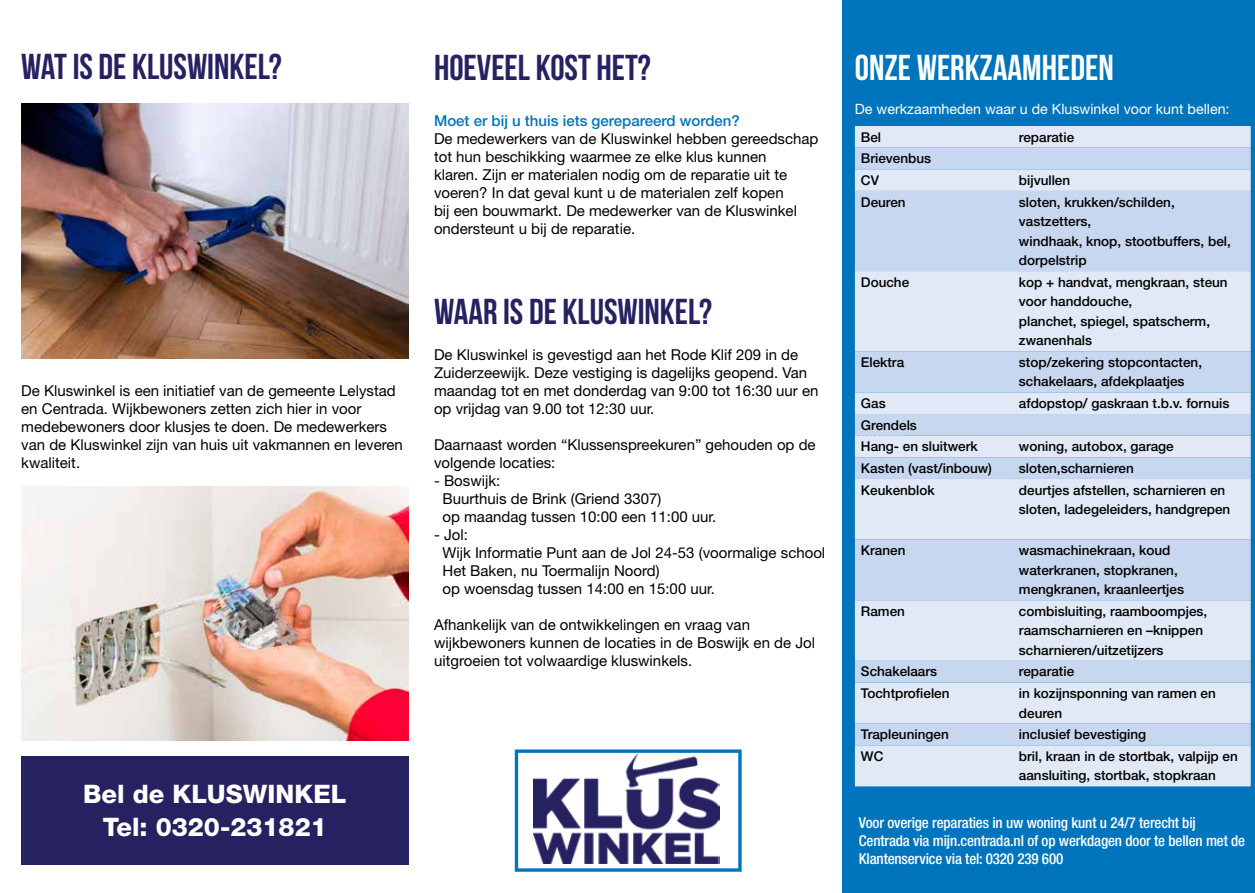
<style>
.page{position:relative;width:1255px;height:893px;background:#fff}
.page>*{position:absolute;margin:0;border:0;box-sizing:border-box;transform-origin:0 0}
.t1{font:36px "Bebas Neue";color:#262262}
.t2{font:36px/39px "Bebas Neue";color:#fff;text-align:center}
.t3{font:800 25.5px/33px "Helvetica Neue LT Std";color:#fff;text-align:center}
.t4{font:15px/18px "Helvetica Neue LT Std";color:#000}
.t5{font:500 condensed 15px/18px "Helvetica Neue LT Std";letter-spacing:-.01em;color:#fff}
.t6{font:500 15px "Helvetica Neue LT Std";color:#0075be}
.t7{font:15px "Arial";color:#fff}
.t8{font:14.25px "Helvetica Neue LT Std";color:#fff}
.t9{font:500 13.5px/19.5px "Helvetica Neue LT Std";color:#000}
</style>
<div class="page">
<div style="left:842px;top:0;width:412px;height:893px;background:#0075be"></div>
<div style="left:854px;top:126px;width:396px;height:660px;background:#e1e9f6"></div>
<svg style="left:854px;top:148px;width:396px;height:597px;background:#d2dff2"></svg>
<div style="left:21px;top:756px;width:387px;height:109px;background:#262262"></div>
<img style="left:21px;top:104px;width:387px;height:254px">
<img style="left:21px;top:486px;width:387px;height:255px">
<img style="left:534px;top:753px;width:185px;height:110px">
<div style="left:515px;top:749px;width:226px;height:123px;border:3px solid #0075be"></div>
<h1 class="t1" style="left:21px;top:47px;width:262px">WAT IS DE KLUSWINKEL?</h1>
<h1 class="t1" style="left:434px;top:47px;width:218px">HOEVEEL KOST HET?</h1>
<h1 class="t2" style="left:854px;top:47px;width:260px">ONZE WERKZAAMHEDEN</h1>
<p class="t4" style="left:21px;top:381px;width:383px">De Kluswinkel is een initiatief van de gemeente Lelystad en Centrada. Wijkbewoners zetten zich hier in voor medebewoners door klusjes te doen. De medewerkers van de Kluswinkel zijn van huis uit vakmannen en leveren kwaliteit.</p>
<h1 class="t2" style="left:112px;top:766px;width:198px">CALL NOW<br>+22 244322 3344</h1>
<h2 class="t3" style="left:83px;top:777px;width:265px">Bel de KLUSWINKEL<br>Tel: 0320-231821</h2>
<p class="t6" style="left:434px;top:112px;width:307px">Moet er bij u thuis iets gerepareerd worden?</p>
<p class="t4" style="left:434px;top:129px;width:386px">De medewerkers van de Kluswinkel hebben gereedschap tot hun beschikking waarmee ze elke klus kunnen<br>klaren. Zijn er materialen nodig om de reparatie uit te voeren? In dat geval kunt u de materialen zelf kopen<br>bij een bouwmarkt. De medewerker van de Kluswinkel ondersteunt u bij de reparatie.</p>
<h1 class="t1" style="left:434px;top:292px;width:280px">WAAR IS DE KLUSWINKEL?</h1>
<p class="t4" style="left:434px;top:345px;width:386px">De Kluswinkel is gevestigd aan het Rode Klif 209 in de Zuiderzeewijk. Deze vestiging is dagelijks geopend. Van maandag tot en met donderdag van 9:00 tot 16:30 uur en op vrijdag van 9.00 tot 12:30 uur.</p>
<p class="t4" style="left:434px;top:435px;width:383px">Daarnaast worden “Klussenspreekuren” gehouden op de volgende locaties:</p>
<p class="t4" style="left:442px;top:471px;width:275px;text-indent:-9px">- Boswijk:<br>Buurthuis de Brink (Griend 3307)<br>op maandag tussen 10:00 een 11:00 uur.</p>
<p class="t4" style="left:442px;top:525px;width:384px;text-indent:-9px">- Jol:<br>Wijk Informatie Punt aan de Jol 24-53 (voormalige school Het Baken, nu Toermalijn Noord)<br>op woensdag tussen 14:00 en 15:00 uur.</p>
<p class="t4" style="left:434px;top:615px;width:382px">Afhankelijk van de ontwikkelingen en vraag van wijkbewoners kunnen de locaties in de Boswijk en de Jol uitgroeien tot volwaardige kluswinkels.</p>
<p class="t8" style="left:854px;top:100px;width:376px">De werkzaamheden waar u de Kluswinkel voor kunt bellen:</p>
<p class="t9" style="left:860px;top:127px;width:22px">Bel</p>
<p class="t9" style="left:1018px;top:127px;width:57px">reparatie</p>
<p class="t9" style="left:860px;top:148px;width:72px;line-height:21.6px">Brievenbus<br>CV</p>
<p class="t9" style="left:1018px;top:170px;width:53px">bijvullen</p>
<p class="t9" style="left:860px;top:192px;width:46px">Deuren</p>
<p class="t9" style="left:1018px;top:192px;width:213px">sloten, krukken/schilden, vastzetters,<br>windhaak, knop, stootbuffers, bel, dorpelstrip</p>
<p class="t9" style="left:860px;top:272px;width:50px">Douche</p>
<p class="t9" style="left:1018px;top:272px;width:210px">kop + handvat, mengkraan, steun voor handdouche,<br>planchet, spiegel, spatscherm, zwanenhals</p>
<p class="t9" style="left:860px;top:352px;width:45px">Elektra</p>
<p class="t9" style="left:1018px;top:352px;width:185px">stop/zekering stopcontacten, schakelaars, afdekplaatjes</p>
<p class="t9" style="left:860px;top:393px;width:26px">Gas</p>
<p class="t9" style="left:1018px;top:393px;width:212px">afdopstop/ gaskraan t.b.v. fornuis</p>
<p class="t9" style="left:860px;top:414px;width:118px;line-height:21.6px">Grendels<br>Hang- en sluitwerk</p>
<p class="t7" style="left:854px;top:426px;width:54px">dummy.</p>
<p class="t9" style="left:1018px;top:437px;width:156px">woning, autobox, garage</p>
<p class="t9" style="left:860px;top:458px;width:133px">Kasten (vast/inbouw)</p>
<p class="t9" style="left:1018px;top:458px;width:116px">sloten,scharnieren</p>
<p class="t9" style="left:860px;top:480px;width:75px">Keukenblok</p>
<p class="t9" style="left:1018px;top:480px;width:213px">deurtjes afstellen, scharnieren en sloten, ladegeleiders, handgrepen</p>
<p class="t9" style="left:860px;top:540px;width:46px">Kranen</p>
<p class="t9" style="left:1018px;top:540px;width:167px">wasmachinekraan, koud waterkranen, stopkranen, mengkranen, kraanleertjes</p>
<p class="t9" style="left:860px;top:601px;width:46px">Ramen</p>
<p class="t9" style="left:1018px;top:601px;width:190px">combisluiting, raamboompjes, raamscharnieren en –knippen scharnieren/uitzetijzers</p>
<p class="t9" style="left:860px;top:662px;width:78px">Schakelaars</p>
<p class="t9" style="left:1018px;top:662px;width:57px">reparatie</p>
<p class="t9" style="left:860px;top:683px;width:90px">Tochtprofielen</p>
<p class="t9" style="left:1018px;top:683px;width:198px">in kozijnsponning van ramen en deuren</p>
<p class="t9" style="left:860px;top:724px;width:89px">Trapleuningen</p>
<p class="t9" style="left:1018px;top:724px;width:129px">inclusief bevestiging</p>
<p class="t9" style="left:860px;top:746px;width:24px">WC</p>
<p class="t9" style="left:1018px;top:746px;width:220px">bril, kraan in de stortbak, valpijp en aansluiting, stortbak, stopkraan</p>
<p class="t5" style="left:859px;top:813px;width:388px">Voor overige reparaties in uw woning kunt u 24/7 terecht bij<br>Centrada via mijn.centrada.nl of op werkdagen door te bellen met de<br>Klantenservice via tel: 0320 239 600</p>
</div>
